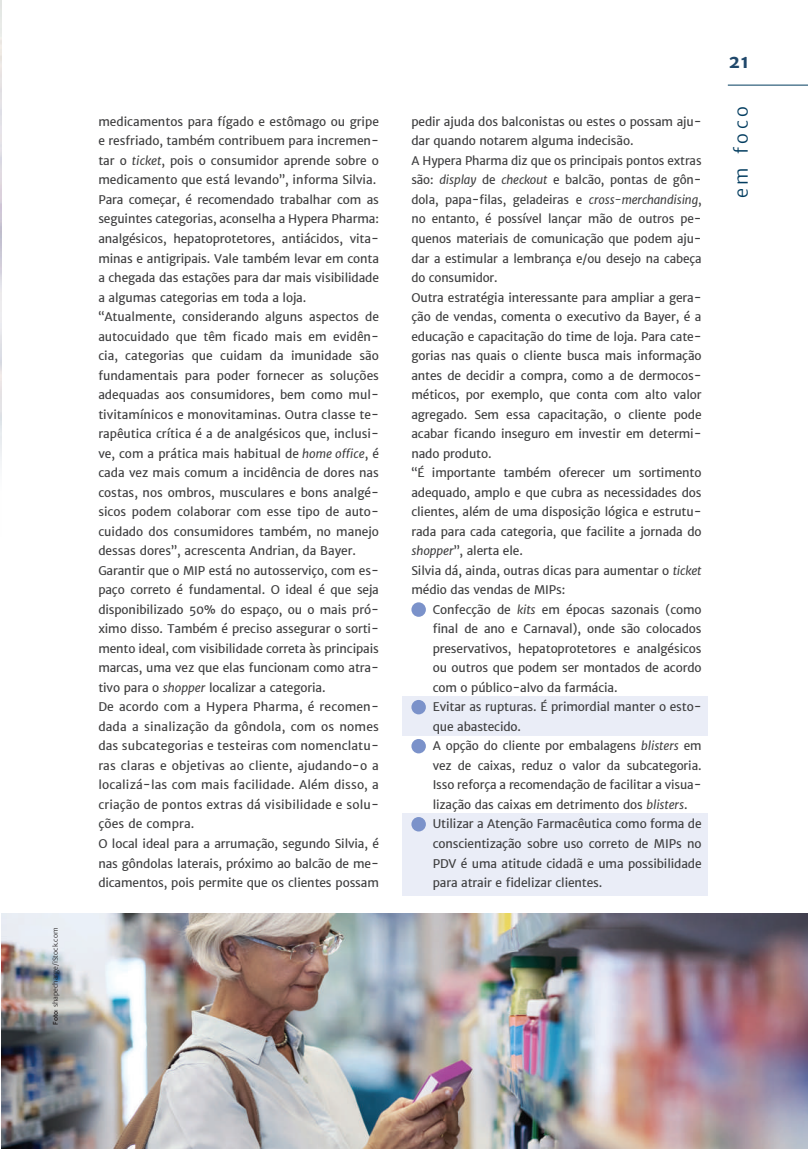
<style>
.page{position:relative;width:808px;height:1149px;background:#fff}
.page>*{position:absolute;margin:0;border:0;box-sizing:border-box;transform-origin:0 0}
.t1{font:300 18px "Merriweather Sans";letter-spacing:.2em;color:#023c5f}
.t2{font:700 18px "Merriweather Sans";color:#20486b}
.t3{font:12px/19.5px "Merriweather Sans";letter-spacing:-.01em;color:#3e3e3f}
.t4{font:300 6.75px "Merriweather Sans";color:#231f20}
.s1{font-family:"Hurme Geometric Sans 2";font-weight:600}
.s2{font-style:italic}
</style>
<div class="page">
<img style="left:1px;top:913px;width:807px;height:235px">
<img style="left:0;top:1px;width:1px;height:466px">
<div style="left:402px;top:696px;width:306px;height:39px;background:#eaedf7"></div>
<div style="left:402px;top:812px;width:306px;height:83px;background:#eaedf7"></div>
<div style="left:411px;top:602px;width:15px;height:14px;background:#7b92ca;border-radius:50%"></div>
<div style="left:411px;top:699px;width:15px;height:15px;background:#7b92ca;border-radius:50%"></div>
<div style="left:411px;top:738px;width:15px;height:15px;background:#7b92ca;border-radius:50%"></div>
<div style="left:411px;top:816px;width:15px;height:15px;background:#7b92ca;border-radius:50%"></div>
<hr style="left:728px;top:85px;width:80px;height:1px;background:#023c5f">
<p class="t4" style="left:51px;top:1024px;width:99px;rotate:-90deg"><span class="s1">Foto:</span> shapecharge/iStock.com</p>
<p class="t3" style="left:98px;top:112px;width:282px">medicamentos para fígado e estômago ou gripe e resfriado, também contribuem para incremen&shy;tar o <span class="s2">ticket</span>, pois o consumidor aprende sobre o medicamento que está levando”, informa Silvia.<br>Para começar, é recomendado trabalhar com as seguintes categorias, aconselha a Hypera Pharma: analgésicos, hepatoprotetores, antiácidos, vita&shy;minas e antigripais. Vale também levar em conta a chegada das estações para dar mais visibilidade a algumas categorias em toda a loja. “Atualmente, considerando alguns aspectos de autocuidado que têm ficado mais em evidên&shy;cia, categorias que cuidam da imunidade são fundamentais para poder fornecer as soluções adequadas aos consumidores, bem como mul&shy;tivitamínicos e monovitaminas. Outra classe te&shy;rapêutica crítica é a de analgésicos que, inclusi&shy;ve, com a prática mais habitual de <span class="s2">home office</span>, é cada vez mais comum a incidência de dores nas costas, nos ombros, musculares e bons analgé&shy;sicos podem colaborar com esse tipo de auto&shy;cuidado dos consumidores também, no manejo dessas dores”, acrescenta Andrian, da Bayer.<br>Garantir que o MIP está no autosserviço, com es&shy;paço correto é fundamental. O ideal é que seja disponibilizado 50% do espaço, ou o mais pró&shy;ximo disso. Também é preciso assegurar o sorti&shy;mento ideal, com visibilidade correta às principais marcas, uma vez que elas funcionam como atra&shy;tivo para o <span class="s2">shopper</span> localizar a categoria.<br>De acordo com a Hypera Pharma, é recomen&shy;dada a sinalização da gôndola, com os nomes das subcategorias e testeiras com nomenclatu&shy;ras claras e objetivas ao cliente, ajudando-o a localizá-las com mais facilidade. Além disso, a criação de pontos extras dá visibilidade e solu&shy;ções de compra.<br>O local ideal para a arrumação, segundo Silvia, é nas gôndolas laterais, próximo ao balcão de me&shy;dicamentos, pois permite que os clientes possam</p>
<p class="t3" style="left:411px;top:112px;width:292px">pedir ajuda dos balconistas ou estes o possam aju&shy;dar quando notarem alguma indecisão.<br>A Hypera Pharma diz que os principais pontos extras são: <span class="s2">display</span> de <span class="s2">checkout</span> e balcão, pontas de gôn&shy;dola, papa-filas, geladeiras e <span class="s2">cross-merchandising</span>, no entanto, é possível lançar mão de outros pe&shy;quenos materiais de comunicação que podem aju&shy;dar a estimular a lembrança e/ou desejo na cabeça do consumidor.<br>Outra estratégia interessante para ampliar a gera&shy;ção de vendas, comenta o executivo da Bayer, é a educação e capacitação do time de loja. Para cate&shy;gorias nas quais o cliente busca mais informação antes de decidir a compra, como a de dermocos&shy;méticos, por exemplo, que conta com alto valor agregado. Sem essa capacitação, o cliente pode acabar ficando inseguro em investir em determi&shy;nado produto.<br>“É importante também oferecer um sortimento adequado, amplo e que cubra as necessidades dos clientes, além de uma disposição lógica e estrutu&shy;rada para cada categoria, que facilite a jornada do <span class="s2">shopper</span>”, alerta ele.<br>Silvia dá, ainda, outras dicas para aumentar o <span class="s2">ticket </span>médio das vendas de MIPs:</p>
<p class="t3" style="left:433px;top:599px;width:270px">Confecção de <span class="s2">kits</span> em épocas sazonais (como final de ano e Carnaval), onde são colocados preservativos, hepatoprotetores e analgésicos ou outros que podem ser montados de acordo com o público-alvo da farmácia.<br>Evitar as rupturas. É primordial manter o esto&shy;que abastecido.<br>A opção do cliente por embalagens <span class="s2">blisters</span> em vez de caixas, reduz o valor da subcategoria.<br>Isso reforça a recomendação de facilitar a visua&shy;lização das caixas em detrimento dos <span class="s2">blisters</span>.<br>Utilizar a Atenção Farmacêutica como forma de conscientização sobre uso correto de MIPs no PDV é uma atitude cidadã e uma possibilidade para atrair e fidelizar clientes.</p>
<h1 class="t2" style="left:728px;top:50px;width:22px">21</h1>
<h1 class="t1" style="left:729px;top:198px;width:94px;rotate:-90deg">em foco</h1>
</div>
